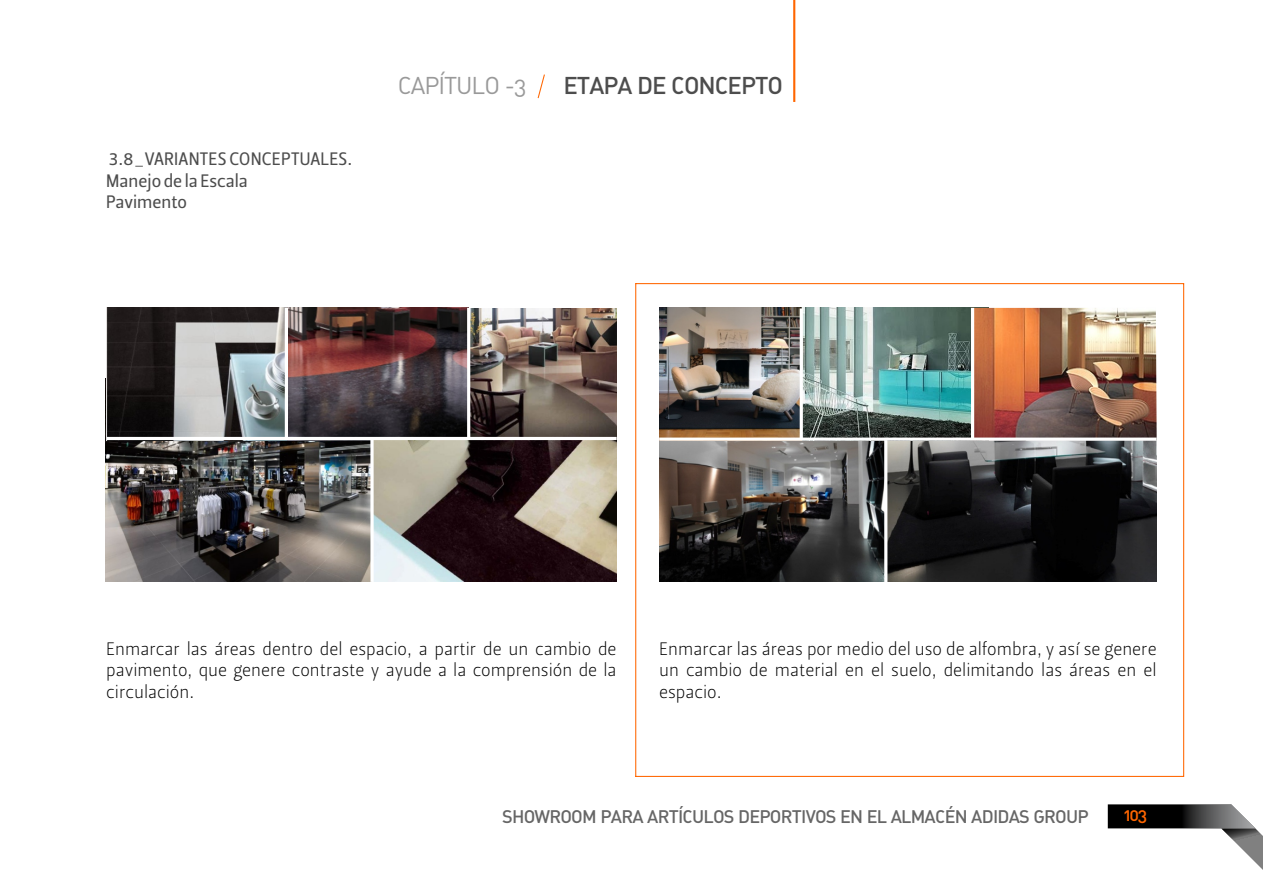
<style>
.page{position:relative;width:1263px;height:893px;background:#fff}
.page>*{position:absolute;margin:0;border:0;box-sizing:border-box;transform-origin:0 0}
.t1{font:24px "DIN Medium Alternate";letter-spacing:-.045em;color:#4d4d4d}
.t2{font:24px "DIN Regular Alternate";letter-spacing:-.045em;color:#999}
.t3{font:18px/21.5px "Leitura Sans Grot 1";color:#000;text-align:justify}
.t4{font:18px "DIN Medium Alternate";letter-spacing:-.045em;color:#666}
.t5{font:18px/21.6px "Leitura Sans Grot 2";color:#4d4d4d}
.t6{font:18px "DIN Medium Alternate";color:#f60}
</style>
<div class="page">
<img style="left:106px;top:440px;width:272px;height:142px">
<svg style="left:537px;top:74px;width:8px;height:25px"></svg>
<svg style="left:1108px;top:804px;width:155px;height:66px"></svg>
<img style="left:106px;top:308px;width:511px;height:132px">
<img style="left:374px;top:441px;width:242px;height:141px">
<hr style="left:793px;top:0;width:2px;height:102px;background:#f60">
<hr style="left:107px;top:437px;width:510px;height:3px;background:#fff">
<hr style="left:285px;top:308px;width:3px;height:130px;background:#fff">
<hr style="left:467px;top:308px;width:3px;height:130px;background:#fff">
<svg style="left:370px;top:440px;width:4px;height:142px"></svg>
<img style="left:635px;top:283px;width:549px;height:494px">
<p class="t5" style="left:106px;top:150px;width:248px">3.8_VARIANTES CONCEPTUALES.<br>Manejo de la Escala<br>Pavimento</p>
<h1 class="t2" style="left:398px;top:70px;width:130px">CAPÍTULO -3</h1>
<h1 class="t1" style="left:563px;top:70px;width:221px">ETAPA DE CONCEPTO</h1>
<p class="t3" style="left:106px;top:639px;width:512px">Enmarcar las áreas dentro del espacio, a partir de un cambio de pavimento, que genere contraste y ayude a la comprensión de la circulación.</p>
<p class="t3" style="left:659px;top:639px;width:499px">Enmarcar las áreas por medio del uso de alfombra, y así se genere un cambio de material en el suelo, delimitando las áreas en el espacio.</p>
<p class="t4" style="left:502px;top:805px;width:588px">SHOWROOM PARA ARTÍCULOS DEPORTIVOS EN EL ALMACÉN ADIDAS GROUP</p>
<p class="t6" style="left:1124px;top:803px;width:25px">103</p>
</div>
